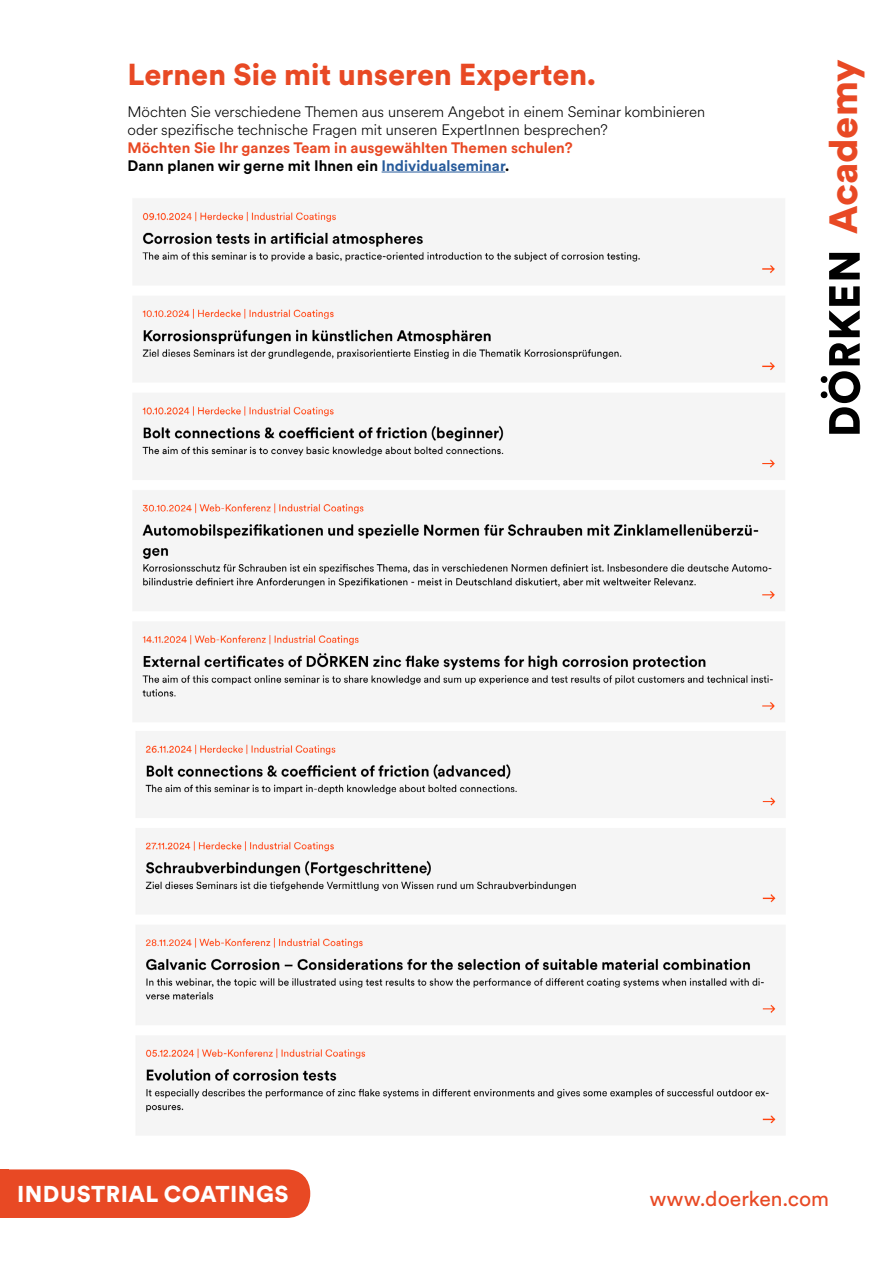
<style>
.page{position:relative;width:893px;height:1263px;background:#fff}
.page>*{position:absolute;margin:0;border:0;box-sizing:border-box;transform-origin:0 0}
.t1{font:900 39px "Circular XX";color:#e84924}
.t2{font:900 30px "Circular XX";color:#e84924}
.t3{font:900 22.65px "Circular XX";letter-spacing:.02em;color:#fff}
.t4{font:21px "Circular XX";color:#e84924}
.t5{font:300 15px/18px "Circular XX";color:#000}
.t6{font:700 15px/18px "Circular XX";color:#e84924}
.s1{color:#000}
.s2{color:#275b9b}
</style>
<div class="page">
<img style="left:142px;top:211px;width:633px;height:500px">
<div style="left:0;top:1169px;width:310px;height:49px;background:#e84924"></div>
<hr style="left:382px;top:172px;width:123px;height:1px;background:#275b9b">
<svg style="left:821px;top:253px;width:39px;height:181px"></svg>
<img style="left:136px;top:731px;width:641px;height:404px">
<h2 class="t2" style="left:128px;top:54px;width:470px">Lernen Sie mit unseren Experten.</h2>
<p class="t5" style="left:128px;top:102px;width:579px">Möchten Sie verschiedene Themen aus unserem Angebot in einem Seminar kombinieren oder spezifische technische Fragen mit unseren ExpertInnen besprechen?</p>
<p class="t6" style="left:128px;top:138px;width:447px">Möchten Sie Ihr ganzes Team in ausgewählten Themen schulen?<br><span class="s1">Dann planen wir gerne mit Ihnen ein</span> <span class="s2">Individualseminar</span><span class="s1">.</span></p>
<h1 class="t1" style="left:816px;top:234px;width:176px;rotate:-90deg">Academy</h1>
<h3 class="t3" style="left:17px;top:1178px;width:273px">INDUSTRIAL COATINGS</h3>
<h3 class="t4" style="left:649px;top:1185px;width:181px">www.doerken.com</h3>
</div>
